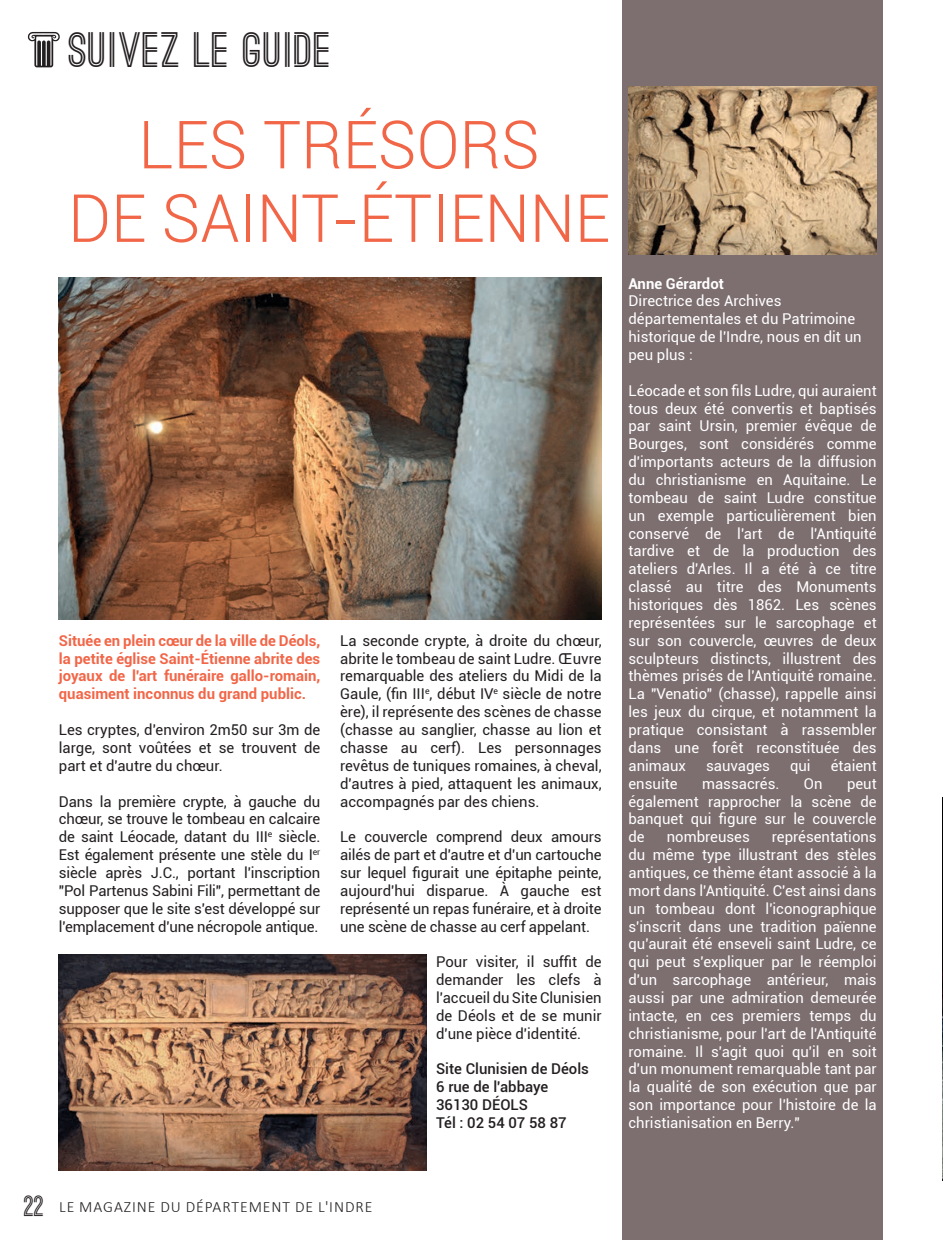
<style>
.page{position:relative;width:943px;height:1240px;background:#fff}
.page>*{position:absolute;margin:0;border:0;box-sizing:border-box;transform-origin:0 0}
.t1{font:300 66.5px/73.5px "Roboto";color:#f26648;text-align:center;scale:.96 1}
.t2{font:700 47.25px "Ostrich Sans";letter-spacing:.02em;color:#231f20}
.t3{font:300 15.75px "Calibri";letter-spacing:.06em;color:#231f20}
.t4{font:14.88px/17.8px "Roboto";color:#fff;text-align:justify}
.t5{font:14.88px/17.8px "Roboto";color:#231f20;text-align:justify}
.t6{font:700 14.88px/17.8px "Roboto";color:#f26648;text-align:justify}
.t7{font:500 14.88px/17.8px "Roboto";color:#231f20}
.t8{font:700 14.88px "Roboto";color:#fff}
.s1{font-family:"Ostrich Sans";font-weight:700;font-size:28px}
</style>
<div class="page">
<div style="left:622px;top:0;width:260px;height:1239px;background:#7d6e70"></div>
<img style="left:59px;top:277px;width:542px;height:342px">
<svg style="left:27px;top:32px;width:33px;height:35px"></svg>
<img style="left:59px;top:954px;width:367px;height:216px">
<img style="left:942px;top:797px;width:1px;height:383px">
<img style="left:628px;top:86px;width:248px;height:169px">
<h2 class="t2" style="left:69px;top:32px;width:264px">SUIVEZ LE GUIDE</h2>
<h1 class="t1" style="left:68px;top:106px;width:566px">LES TRÉSORS<br>DE SAINT-ÉTIENNE</h1>
<p class="t6" style="left:59px;top:631px;width:263px">Située en plein cœur de la ville de Déols, la petite église Saint-Étienne abrite des joyaux de l'art funéraire gallo-romain, quasiment inconnus du grand public.</p>
<p class="t5" style="left:59px;top:720px;width:263px">Les cryptes, d'environ 2m50 sur 3m de large, sont voûtées et se trouvent de part et d'autre du chœur.</p>
<p class="t5" style="left:59px;top:791px;width:263px">Dans la première crypte, à gauche du chœur, se trouve le tombeau en calcaire de saint Léocade, datant du III<sup>e</sup> siècle.<br>Est également présente une stèle du I<sup>er </sup>siècle après J.C., portant l'inscription "Pol Partenus Sabini Fili", permettant de supposer que le site s'est développé sur l'emplacement d'une nécropole antique.</p>
<p class="t5" style="left:340px;top:631px;width:263px">La seconde crypte, à droite du chœur, abrite le tombeau de saint Ludre. Œuvre remarquable des ateliers du Midi de la Gaule, (fin III<sup>e</sup>, début IV<sup>e</sup> siècle de notre ère), il représente des scènes de chasse (chasse au sanglier, chasse au lion et chasse au cerf). Les personnages revêtus de tuniques romaines, à cheval, d'autres à pied, attaquent les animaux, accompagnés par des chiens.</p>
<p class="t5" style="left:340px;top:827px;width:263px">Le couvercle comprend deux amours ailés de part et d'autre et d'un cartouche sur lequel figurait une épitaphe peinte, aujourd'hui disparue. À gauche est représenté un repas funéraire, et à droite une scène de chasse au cerf appelant.</p>
<p class="t5" style="left:436px;top:952px;width:167px">Pour visiter, il suffit de demander les clefs à l'accueil du Site Clunisien de Déols et de se munir d'une pièce d'identité.</p>
<p class="t7" style="left:436px;top:1059px;width:154px">Site Clunisien de Déols<br>6 rue de l'abbaye<br>36130 DÉOLS<br>Tél : 02 54 07 58 87</p>
<p class="t8" style="left:628px;top:273px;width:97px">Anne Gérardot</p>
<p class="t4" style="left:628px;top:292px;width:234px;text-align:left">Directrice des Archives départementales et du Patrimoine historique de l'Indre, nous en dit un peu plus :</p>
<p class="t4" style="left:628px;top:381px;width:250px">Léocade et son fils Ludre, qui auraient tous deux été convertis et baptisés par saint Ursin, premier évêque de Bourges, sont considérés comme d'importants acteurs de la diffusion du christianisme en Aquitaine. Le tombeau de saint Ludre constitue un exemple particulièrement bien conservé de l'art de l'Antiquité tardive et de la production des ateliers d'Arles. Il a été à ce titre classé au titre des Monuments historiques dès 1862. Les scènes représentées sur le sarcophage et sur son couvercle, œuvres de deux sculpteurs distincts, illustrent des thèmes prisés de l'Antiquité romaine.<br>La "Venatio" (chasse), rappelle ainsi les jeux du cirque, et notamment la pratique consistant à rassembler dans une forêt reconstituée des animaux</p>
<p class="t4" style="left:706px;top:756px;width:65px">sauvages</p>
<p class="t4" style="left:790px;top:756px;width:22px">qui</p>
<p class="t4" style="left:830px;top:756px;width:47px">étaient</p>
<p class="t4" style="left:628px;top:773px;width:50px">ensuite</p>
<p class="t4" style="left:702px;top:773px;width:79px">massacrés.</p>
<p class="t4" style="left:803px;top:773px;width:20px">On</p>
<p class="t4" style="left:628px;top:773px;width:250px;text-indent:218px">peut également rapprocher la scène de banquet qui figure sur le couvercle de</p>
<p class="t4" style="left:628px;top:827px;width:250px;text-indent:143px">représentations du même type illustrant des stèles antiques, ce thème étant associé à la mort dans l'Antiquité. C'est ainsi dans un tombeau dont l'iconographique s'inscrit dans une tradition païenne qu'aurait été enseveli saint Ludre, ce qui peut s'expliquer par le réemploi d'un sarcophage antérieur, mais aussi par une admiration demeurée intacte, en ces premiers temps du christianisme, pour l'art de l'Antiquité romaine. Il s'agit quoi qu'il en soit d'un monument remarquable tant par la qualité de son exécution que par son importance pour l'histoire de la christianisation en Berry."</p>
<p class="t4" style="left:666px;top:827px;width:85px">nombreuses</p>
<p class="t3" style="left:24px;top:1197px;width:350px"><span class="s1">22</span> LE MAGAZINE DU DÉPARTEMENT DE L'INDRE</p>
</div>
